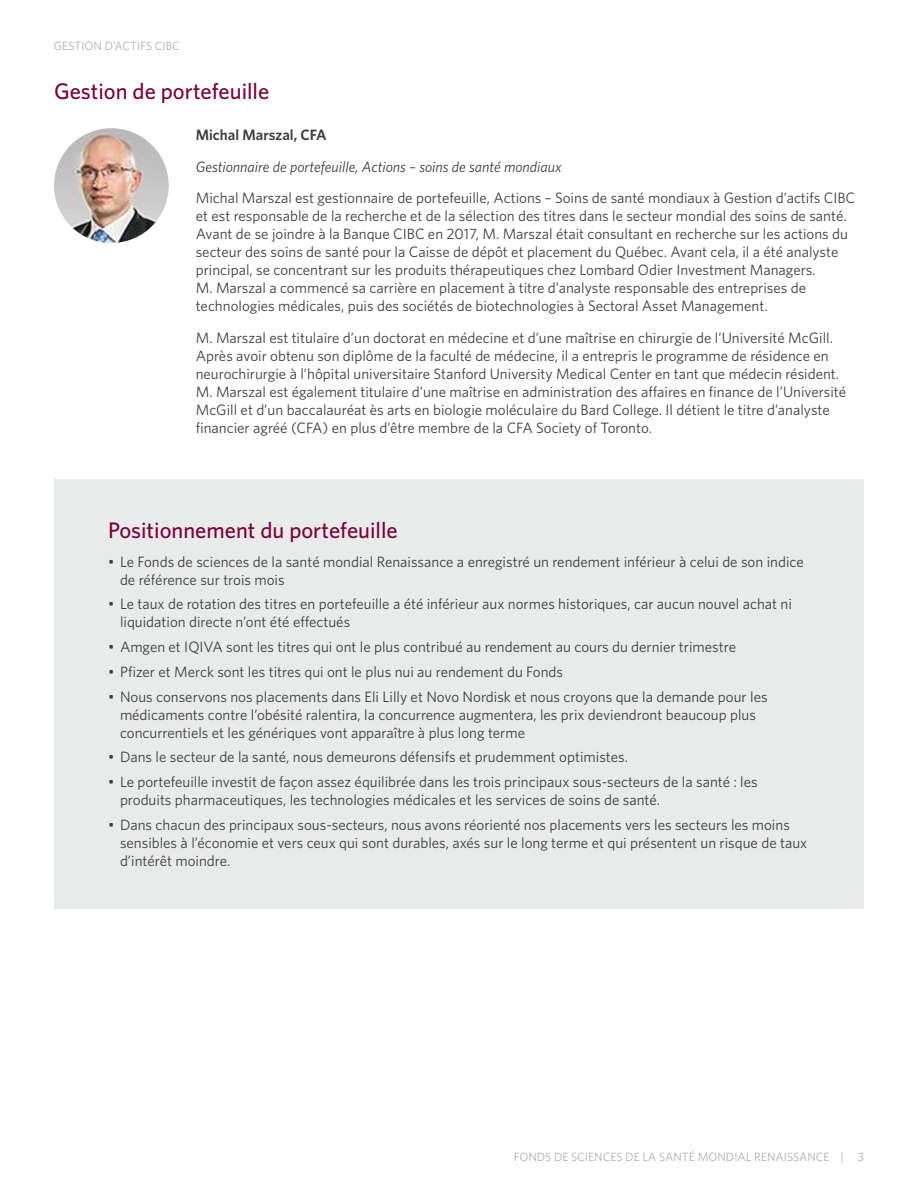
<style>
.page{position:relative;width:918px;height:1188px;background:#fff}
.page>*{position:absolute;margin:0;border:0;box-sizing:border-box;transform-origin:0 0}
.Subheader_H2{font:500 22.5px "Whitney";color:#7b003a}
.Body_P{font:15px/18px "Whitney";color:#3d3c3e}
.Body_P-2{font:italic 15px "Whitney";color:#3d3c3e}
.Body_P-3{font:600 15px "Whitney";color:#3d3c3e}
.t1{font:12px "Whitney";color:#acaeb1}
</style>
<div class="page">
<div style="left:54px;top:479px;width:810px;height:429px;background:#e9ebea"></div>
<img style="left:54px;top:128px;width:115px;height:115px;border-radius:57px">
<p class="t1" style="left:54px;top:38px;width:127px">GESTION D’ACTIFS CIBC</p>
<h2 class="Subheader_H2" style="left:54px;top:76px;width:217px">Gestion de portefeuille</h2>
<p class="Body_P-3" style="left:196px;top:125px;width:132px">Michal Marszal, CFA</p>
<p class="Body_P-2" style="left:196px;top:157px;width:368px">Gestionnaire de portefeuille, Actions – soins de santé mondiaux</p>
<p class="Body_P" style="left:196px;top:189px;width:661px">Michal Marszal est gestionnaire de portefeuille, Actions – Soins de santé mondiaux à Gestion d’actifs CIBC et est responsable de la recherche et de la sélection des titres dans le secteur mondial des soins de santé.<br>Avant de se joindre à la Banque CIBC en 2017, M. Marszal était consultant en recherche sur les actions du secteur des soins de santé pour la Caisse de dépôt et placement du Québec. Avant cela, il a été analyste principal, se concentrant sur les produits thérapeutiques chez Lombard Odier Investment Managers.<br>M. Marszal a commencé sa carrière en placement à titre d’analyste responsable des entreprises de technologies médicales, puis des sociétés de biotechnologies à Sectoral Asset Management.</p>
<p class="Body_P" style="left:196px;top:328px;width:652px">M. Marszal est titulaire d’un doctorat en médecine et d’une maîtrise en chirurgie de l’Université McGill.<br>Après avoir obtenu son diplôme de la faculté de médecine, il a entrepris le programme de résidence en neurochirurgie à l’hôpital universitaire Stanford University Medical Center en tant que médecin résident.<br>M. Marszal est également titulaire d’une maîtrise en administration des affaires en finance de l’Université McGill et d’un baccalauréat ès arts en biologie moléculaire du Bard College. Il détient le titre d’analyste financier agréé (CFA) en plus d’être membre de la CFA Society of Toronto.</p>
<h2 class="Subheader_H2" style="left:108px;top:515px;width:291px">Positionnement du portefeuille</h2>
<p class="Body_P" style="left:120px;top:552px;width:685px;text-indent:-12px">• Le Fonds de sciences de la santé mondial Renaissance a enregistré un rendement inférieur à celui de son indice de référence sur trois mois</p>
<p class="Body_P" style="left:120px;top:595px;width:673px;text-indent:-12px">• Le taux de rotation des titres en portefeuille a été inférieur aux normes historiques, car aucun nouvel achat ni liquidation directe n’ont été effectués</p>
<p class="Body_P" style="left:108px;top:637px;width:630px">• Amgen et IQIVA sont les titres qui ont le plus contribué au rendement au cours du dernier trimestre</p>
<p class="Body_P" style="left:108px;top:662px;width:457px">• Pfizer et Merck sont les titres qui ont le plus nui au rendement du Fonds</p>
<p class="Body_P" style="left:120px;top:687px;width:649px;text-indent:-12px">• Nous conservons nos placements dans Eli Lilly et Novo Nordisk et nous croyons que la demande pour les médicaments contre l’obésité ralentira, la concurrence augmentera, les prix deviendront beaucoup plus concurrentiels et les génériques vont apparaître à plus long terme</p>
<p class="Body_P" style="left:108px;top:748px;width:522px">• Dans le secteur de la santé, nous demeurons défensifs et prudemment optimistes.</p>
<p class="Body_P" style="left:120px;top:772px;width:639px;text-indent:-12px">• Le portefeuille investit de façon assez équilibrée dans les trois principaux sous-secteurs de la santé : les produits pharmaceutiques, les technologies médicales et les services de soins de santé.</p>
<p class="Body_P" style="left:120px;top:815px;width:689px;text-indent:-12px">• Dans chacun des principaux sous-secteurs, nous avons réorienté nos placements vers les secteurs les moins sensibles à l’économie et vers ceux qui sont durables, axés sur le long terme et qui présentent un risque de taux d’intérêt moindre.</p>
<p class="t1" style="left:514px;top:1149px;width:352px">FONDS DE SCIENCES DE LA SANTÉ MONDIAL RENAISSANCE | 3</p>
</div>
